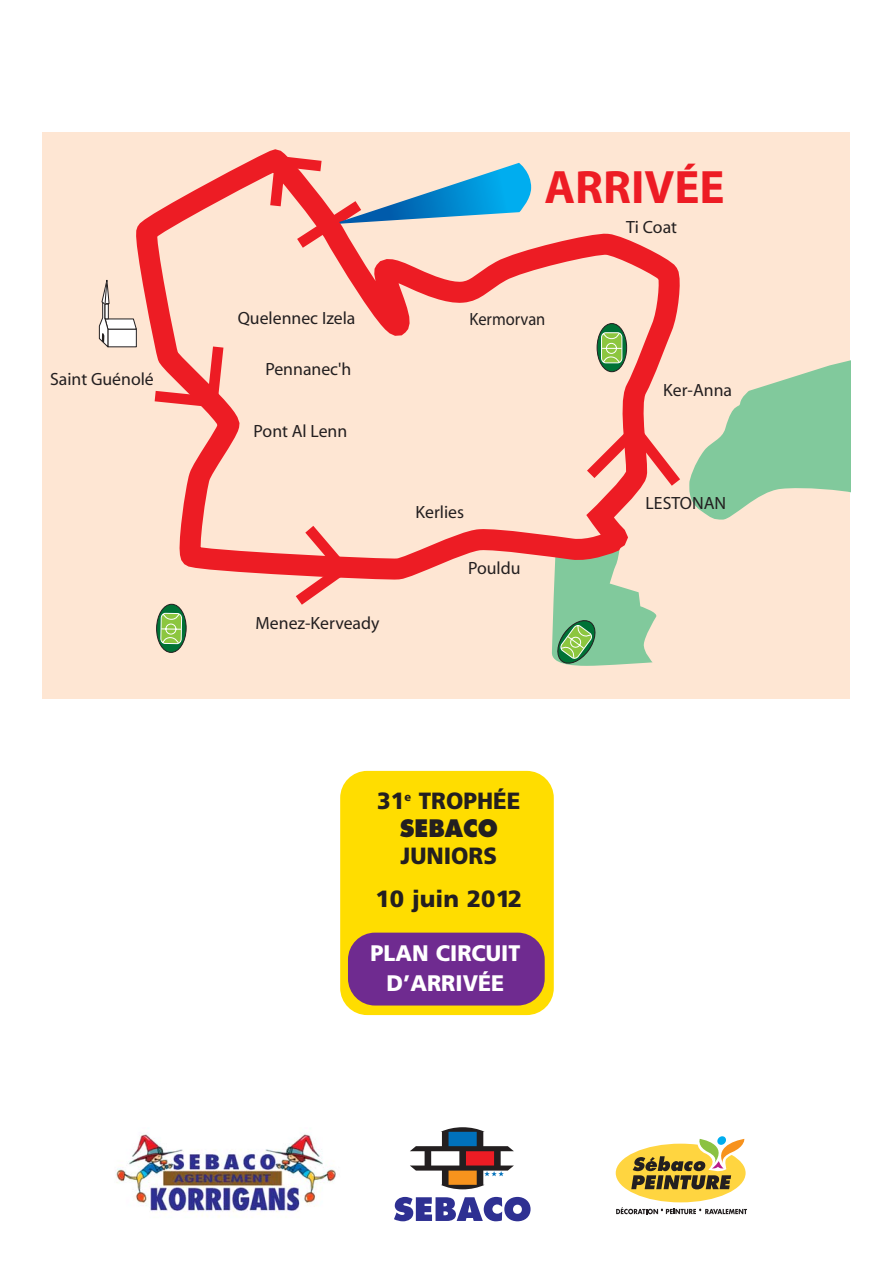
<style>
.page{position:relative;width:893px;height:1263px;background:#fff}
.page>*{position:absolute;margin:0;border:0;box-sizing:border-box;transform-origin:0 0}
.t1{font:700 47.1px "Myriad";color:#ed1c24}
.t2{font:900 23.4px/43px "Frutiger";color:#231f20;text-align:center;scale:.95 1}
.t3{font:800 23.4px "Futura";color:#231f20;scale:.95 1}
.t4{font:900 22.5px/30px "Frutiger";color:#fff;text-align:center;scale:.95 1}
.t5{font:17.7px "Myriad";color:#231f20}
.t6{font:17.7px "Myriad";color:#231f20;scale:.93 1}
</style>
<div class="page">
<div style="left:43px;top:132px;width:807px;height:567px;background:#fee6d3"></div>
<svg style="left:98px;top:279px;width:17px;height:69px"></svg>
<svg style="left:695px;top:360px;width:156px;height:160px"></svg>
<svg style="left:115px;top:149px;width:580px;height:356px"></svg>
<svg style="left:144px;top:150px;width:547px;height:465px"></svg>
<svg style="left:597px;top:324px;width:30px;height:48px"></svg>
<div style="left:597px;top:323px;width:30px;height:49px;border:1px solid #231f20;border-radius:50%"></div>
<svg style="left:601px;top:332px;width:22px;height:32px"></svg>
<svg style="left:552px;top:547px;width:107px;height:119px"></svg>
<svg style="left:156px;top:604px;width:30px;height:48px"></svg>
<div style="left:156px;top:604px;width:31px;height:49px;border:1px solid #231f20;border-radius:50%"></div>
<svg style="left:160px;top:517px;width:22px;height:136px"></svg>
<svg style="left:410px;top:1127px;width:104px;height:62px"></svg>
<svg style="left:394px;top:1197px;width:137px;height:24px"></svg>
<svg style="left:717px;top:1136px;width:9px;height:9px"></svg>
<svg style="left:616px;top:1139px;width:131px;height:75px"></svg>
<img style="left:115px;top:1133px;width:221px;height:85px">
<div style="left:340px;top:771px;width:214px;height:244px;background:#fd0;border-radius:27px"></div>
<div style="left:348px;top:933px;width:197px;height:72px;background:#6f2b90;border-radius:27px"></div>
<p class="t5" style="left:50px;top:372px;width:105px">Saint Guénolé</p>
<h1 class="t1" style="left:544px;top:170px;width:182px">ARRIVÉE</h1>
<p class="t5" style="left:238px;top:311px;width:119px">Quelennec Izela</p>
<p class="t6" style="left:469px;top:312px;width:83px">Kermorvan</p>
<p class="t5" style="left:265px;top:363px;width:88px">Pennanec'h</p>
<p class="t5" style="left:254px;top:424px;width:95px">Pont Al Lenn</p>
<p class="t5" style="left:256px;top:616px;width:125px">Menez-Kerveady</p>
<p class="t5" style="left:416px;top:505px;width:50px">Kerlies</p>
<p class="t5" style="left:468px;top:561px;width:54px">Pouldu</p>
<h2 class="t2" style="left:377px;top:781px;width:152px">31<sup>e</sup> TROPHÉE</h2>
<h2 class="t3" style="left:400px;top:818px;width:105px">SEBACO</h2>
<h2 class="t2" style="left:375px;top:836px;width:156px">JUNIORS<br>10 juin 2012</h2>
<p class="t4" style="left:371px;top:940px;width:159px">PLAN CIRCUIT<br>D’ARRIVÉE</p>
<p class="t5" style="left:626px;top:220px;width:52px">Ti Coat</p>
<p class="t5" style="left:663px;top:383px;width:70px">Ker-Anna</p>
<p class="t5" style="left:646px;top:496px;width:82px">LESTONAN</p>
</div>
